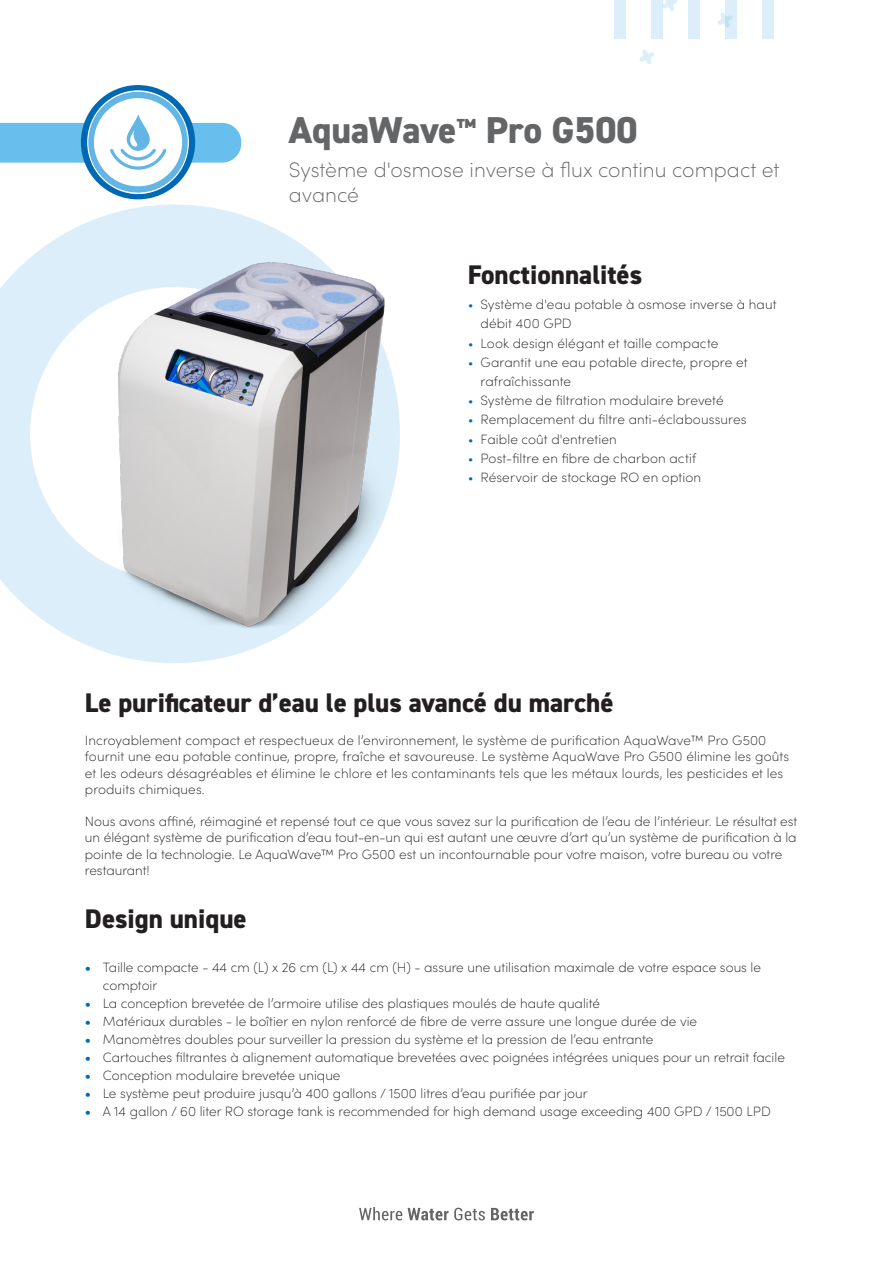
<style>
.page{position:relative;width:893px;height:1263px;background:#fff}
.page>*{position:absolute;margin:0;border:0;box-sizing:border-box;transform-origin:0 0}
.Tank_Name{font:800 37.5px "DIN2014";color:#646566}
.Body_12_14_4{font:800 27px "DIN2014";color:#231f20}
.Sub_Headings{font:800 27px "DIN2014";color:#231f20}
.Tank_Name-2{font:200 21px/25.2px "Sofia Pro";color:#646566}
.Body_12_14_4-2{font:200 13.5px/16.2px "Sofia Pro";color:#231f20}
.s1{color:#0069b4}
.s2{font-weight:600;color:#0069b4}
</style>
<div class="page">
<svg style="left:359px;top:1207px;width:43px;height:13px"></svg>
<svg style="left:408px;top:1208px;width:77px;height:12px"></svg>
<svg style="left:491px;top:1208px;width:43px;height:12px"></svg>
<svg style="left:81px;top:85px;width:114px;height:114px"></svg>
<svg style="left:0;top:92px;width:241px;height:101px"></svg>
<svg style="left:614px;top:0;width:160px;height:64px"></svg>
<div style="left:615px;top:0;width:11px;height:38px;background:#dbeef9"></div>
<div style="left:651px;top:0;width:12px;height:38px;background:#dbeef9"></div>
<div style="left:688px;top:0;width:12px;height:38px;background:#dbeef9"></div>
<svg style="left:725px;top:0;width:12px;height:38px"></svg>
<div style="left:762px;top:0;width:12px;height:38px;background:#dbeef9"></div>
<svg style="left:0;top:204px;width:400px;height:459px;fill:#ddeff9"></svg>
<img style="left:119px;top:260px;width:266px;height:369px">
<p class="Tank_Name" style="left:289px;top:105px;width:350px">AquaWave<sup>™</sup> Pro G500</p>
<p class="Tank_Name-2" style="left:289px;top:156px;width:492px">Système d'osmose inverse à flux continu compact et avancé</p>
<p class="Sub_Headings" style="left:468px;top:257px;width:176px">Fonctionnalités</p>
<p class="Body_12_14_4-2" style="left:480px;top:294px;width:298px;line-height:19.2px;text-indent:-13px"><span class="s1">•</span> Système d'eau potable à osmose inverse à haut débit 400 GPD</p>
<p class="Body_12_14_4-2" style="left:468px;top:334px;width:252px"><span class="s1">•</span> Look design élégant et taille compacte</p>
<p class="Body_12_14_4-2" style="left:480px;top:352px;width:269px;line-height:19.2px;text-indent:-13px"><span class="s1">•</span> Garantit une eau potable directe, propre et rafraîchissante</p>
<p class="Body_12_14_4-2" style="left:468px;top:391px;width:257px"><span class="s1">•</span> Système de filtration modulaire breveté</p>
<p class="Body_12_14_4-2" style="left:468px;top:411px;width:280px"><span class="s1">•</span> Remplacement du filtre anti-éclaboussures</p>
<p class="Body_12_14_4-2" style="left:468px;top:430px;width:150px"><span class="s1">•</span> Faible coût d'entretien</p>
<p class="Body_12_14_4-2" style="left:468px;top:449px;width:230px"><span class="s1">•</span> Post-filtre en fibre de charbon actif</p>
<p class="Body_12_14_4-2" style="left:468px;top:468px;width:235px"><span class="s1">•</span> Réservoir de stockage RO en option</p>
<p class="Body_12_14_4" style="left:85px;top:685px;width:530px">Le purificateur d’eau le plus avancé du marché</p>
<p class="Body_12_14_4-2" style="left:85px;top:732px;width:706px">Incroyablement compact et respectueux de l’environnement, le système de purification AquaWave™ Pro G500 fournit une eau potable continue, propre, fraîche et savoureuse. Le système AquaWave Pro G500 élimine les goûts et les odeurs désagréables et élimine le chlore et les contaminants tels que les métaux lourds, les pesticides et les produits chimiques.</p>
<p class="Body_12_14_4-2" style="left:85px;top:813px;width:714px">Nous avons affiné, réimaginé et repensé tout ce que vous savez sur la purification de l’eau de l’intérieur. Le résultat est un élégant système de purification d’eau tout-en-un qui est autant une œuvre d’art qu’un système de purification à la pointe de la technologie. Le AquaWave™ Pro G500 est un incontournable pour votre maison, votre bureau ou votre restaurant!</p>
<p class="Body_12_14_4" style="left:85px;top:901px;width:163px">Design unique</p>
<p class="Body_12_14_4-2" style="left:103px;top:958px;width:660px;line-height:18px;text-indent:-18px"><span class="s2">•</span> Taille compacte - 44 cm (L) x 26 cm (L) x 44 cm (H) - assure une utilisation maximale de votre espace sous le comptoir</p>
<p class="Body_12_14_4-2" style="left:85px;top:994px;width:517px"><span class="s2">•</span> La conception brevetée de l’armoire utilise des plastiques moulés de haute qualité</p>
<p class="Body_12_14_4-2" style="left:85px;top:1012px;width:614px"><span class="s2">•</span> Matériaux durables - le boîtier en nylon renforcé de fibre de verre assure une longue durée de vie</p>
<p class="Body_12_14_4-2" style="left:85px;top:1030px;width:570px"><span class="s2">•</span> Manomètres doubles pour surveiller la pression du système et la pression de l’eau entrante</p>
<p class="Body_12_14_4-2" style="left:85px;top:1048px;width:702px"><span class="s2">•</span> Cartouches filtrantes à alignement automatique brevetées avec poignées intégrées uniques pour un retrait facile</p>
<p class="Body_12_14_4-2" style="left:85px;top:1066px;width:257px"><span class="s2">•</span> Conception modulaire brevetée unique</p>
<p class="Body_12_14_4-2" style="left:85px;top:1084px;width:504px"><span class="s2">•</span> Le système peut produire jusqu’à 400 gallons / 1500 litres d’eau purifiée par jour</p>
<p class="Body_12_14_4-2" style="left:85px;top:1102px;width:687px"><span class="s2">•</span> A 14 gallon / 60 liter RO storage tank is recommended for high demand usage exceeding 400 GPD / 1500 LPD</p>
</div>
